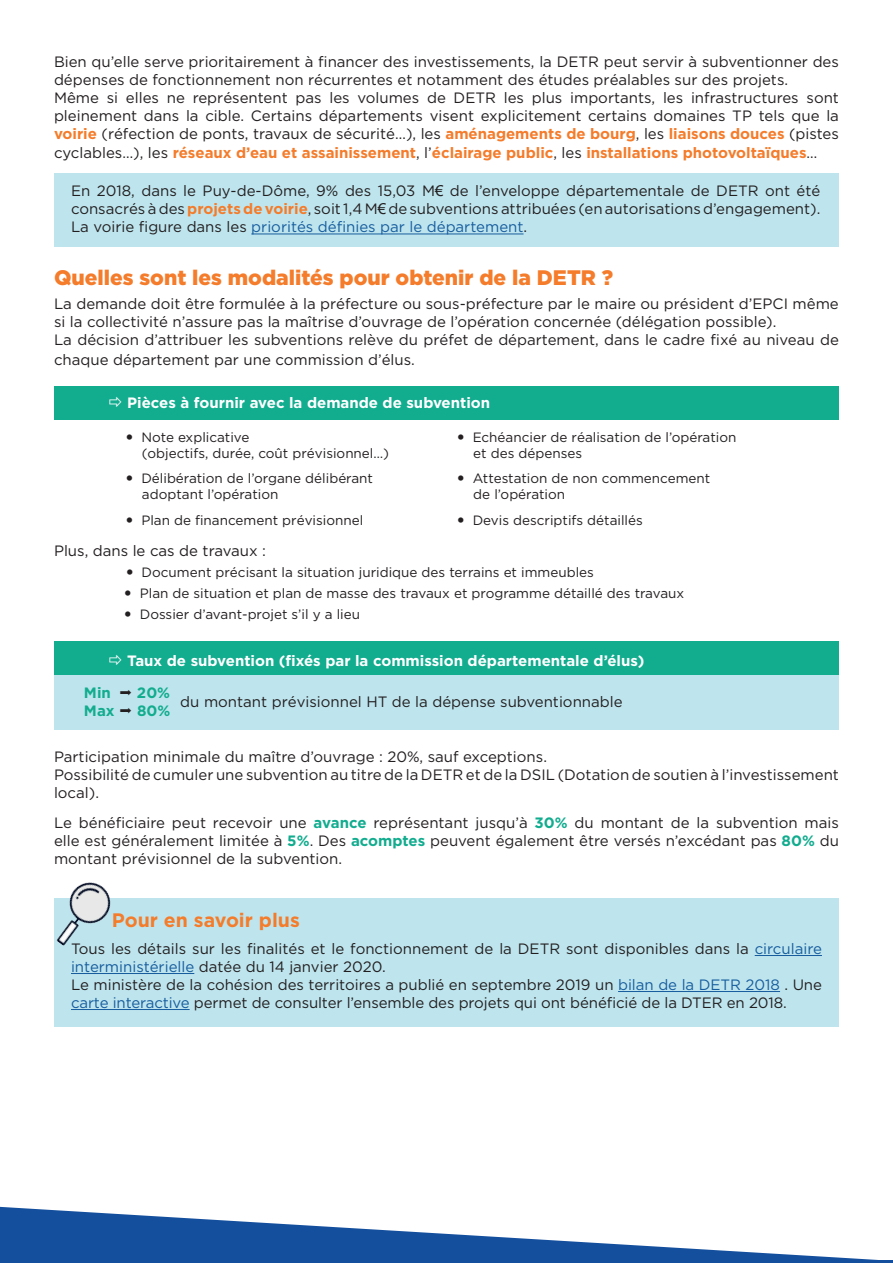
<style>
.page{position:relative;width:893px;height:1263px;background:#fff}
.page>*{position:absolute;margin:0;border:0;box-sizing:border-box;transform-origin:0 0}
.t1{font:900 21px "Gotham";color:#f47c2b}
.t2{font:700 19.5px "Gotham";color:#f47c2b}
.t3{font:15px/18px "Gotham";color:#231f20}
.t4{font:700 15px "Gotham";color:#fff}
.t5{font:700 15px "Gotham";color:#f47c2b}
.t6{font:700 15px "Gotham";color:#12ac8f}
.t7{font:13.5px/16.2px "Gotham";color:#231f20}
.s1{font-weight:700;color:#f47c2b}
.s2{font-weight:400;color:#231f20}
.s3{font-family:"Arial"}
.s4{color:#175d9e}
.s5{font-weight:700;color:#12ac8f}
</style>
<div class="page">
<div style="left:54px;top:173px;width:785px;height:74px;background:#bee5ee"></div>
<div style="left:54px;top:641px;width:785px;height:34px;background:#12ac8f"></div>
<div style="left:54px;top:386px;width:785px;height:34px;background:#12ac8f"></div>
<hr style="left:251px;top:234px;width:273px;height:1px;background:#175d9e">
<div style="left:54px;top:675px;width:785px;height:54px;background:#bee5ee"></div>
<div style="left:54px;top:898px;width:785px;height:128px;background:#bee5ee"></div>
<hr style="left:755px;top:955px;width:67px;height:1px;background:#175d9e">
<hr style="left:71px;top:973px;width:123px;height:1px;background:#175d9e">
<hr style="left:618px;top:991px;width:162px;height:1px;background:#175d9e">
<hr style="left:71px;top:1009px;width:119px;height:1px;background:#175d9e">
<img style="left:56px;top:882px;width:55px;height:64px">
<svg style="left:0;top:1207px;width:893px;height:54px"></svg>
<hr style="left:0;top:1261px;width:893px;height:2px;background:#144f9e">
<p class="t3" style="left:54px;top:52px;width:786px">Bien qu’elle serve prioritairement à financer des investissements, la DETR peut servir à subventionner des dépenses de fonctionnement non récurrentes et notamment des études préalables sur des projets.<br>Même si elles ne représentent pas les volumes de DETR les plus importants, les infrastructures sont pleinement dans la cible. Certains départements visent explicitement certains domaines TP tels que la <span class="s1">voirie</span> (réfection de ponts, travaux de sécurité…), les <span class="s1">aménagements de bourg</span>, les <span class="s1">liaisons douces</span> (pistes</p>
<p class="t5" style="left:54px;top:143px;width:765px"><span class="s2">cyclables…), les</span> réseaux d’eau et assainissement<span class="s2">, l’</span>éclairage public<span class="s2">, les</span> installations photovoltaïques<span class="s2">…</span></p>
<p class="t3" style="left:71px;top:181px;width:751px;text-align:justify">En 2018, dans le Puy-de-Dôme, 9% des 15,03 M<span class="s3">€</span> de l’enveloppe départementale de DETR ont été consacrés à des <span class="s1">projets de voirie</span>, soit 1,4 M<span class="s3">€</span> de subventions attribuées (en autorisations d’engagement).<br>La voirie figure dans les <span class="s4">priorités définies par le département</span>.</p>
<h1 class="t1" style="left:54px;top:263px;width:561px">Quelles sont les modalités pour obtenir de la DETR ?</h1>
<p class="t3" style="left:54px;top:294px;width:786px">La demande doit être formulée à la préfecture ou sous-préfecture par le maire ou président d’EPCI même si la collectivité n’assure pas la maîtrise d’ouvrage de l’opération concernée (délégation possible).<br>La décision d’attribuer les subventions relève du préfet de département, dans le cadre fixé au niveau de</p>
<p class="t3" style="left:54px;top:350px;width:362px">chaque département par une commission d’élus.</p>
<p class="t4" style="left:127px;top:393px;width:364px">Pièces à fournir avec la demande de subvention</p>
<p class="t7" style="left:141px;top:429px;width:249px">Note explicative<br>(objectifs, durée, coût prévisionnel…)</p>
<p class="t7" style="left:141px;top:470px;width:233px">Délibération de l’organe délibérant adoptant l’opération</p>
<p class="t7" style="left:141px;top:512px;width:223px">Plan de financement prévisionnel</p>
<p class="t7" style="left:473px;top:429px;width:265px">Echéancier de réalisation de l’opération et des dépenses</p>
<p class="t7" style="left:473px;top:470px;width:239px">Attestation de non commencement de l’opération</p>
<p class="t7" style="left:473px;top:511px;width:172px">Devis descriptifs détaillés</p>
<p class="t3" style="left:54px;top:541px;width:214px">Plus, dans le cas de travaux :</p>
<p class="t7" style="left:140px;top:561px;width:546px;line-height:21px">Document précisant la situation juridique des terrains et immeubles<br>Plan de situation et plan de masse des travaux et programme détaillé des travaux<br>Dossier d’avant-projet s’il y a lieu</p>
<p class="t4" style="left:127px;top:650px;width:519px">Taux de subvention (fixés par la commission départementale d’élus)</p>
<p class="t6" style="left:84px;top:683px;width:28px">Min</p>
<p class="t6" style="left:137px;top:683px;width:35px">20%</p>
<p class="t6" style="left:84px;top:701px;width:32px">Max</p>
<p class="t6" style="left:137px;top:701px;width:35px">80%</p>
<p class="t3" style="left:180px;top:692px;width:444px">du montant prévisionnel HT de la dépense subventionnable</p>
<p class="t3" style="left:54px;top:747px;width:786px">Participation minimale du maître d’ouvrage : 20%, sauf exceptions.<br>Possibilité de cumuler une subvention au titre de la DETR et de la DSIL (Dotation de soutien à l’investissement local).</p>
<p class="t3" style="left:54px;top:813px;width:786px;text-align:justify">Le bénéficiaire peut recevoir une <span class="s5">avance</span> représentant jusqu’à <span class="s5">30%</span> du montant de la subvention mais elle est généralement limitée à <span class="s5">5%</span>. Des <span class="s5">acomptes</span> peuvent également être versés n’excédant pas <span class="s5">80%</span> du montant prévisionnel de la subvention.</p>
<h2 class="t2" style="left:112px;top:907px;width:189px">Pour en savoir plus</h2>
<p class="t3" style="left:71px;top:939px;width:752px">Tous les détails sur les finalités et le fonctionnement de la DETR sont disponibles dans la <span class="s4">circulaire interministérielle</span> datée du 14 janvier 2020.<br>Le ministère de la cohésion des territoires a publié en septembre 2019 un <span class="s4">bilan de la DETR 2018</span> . Une <span class="s4">carte interactive</span> permet de consulter l’ensemble des projets qui ont bénéficié de la DTER en 2018.</p>
</div>
